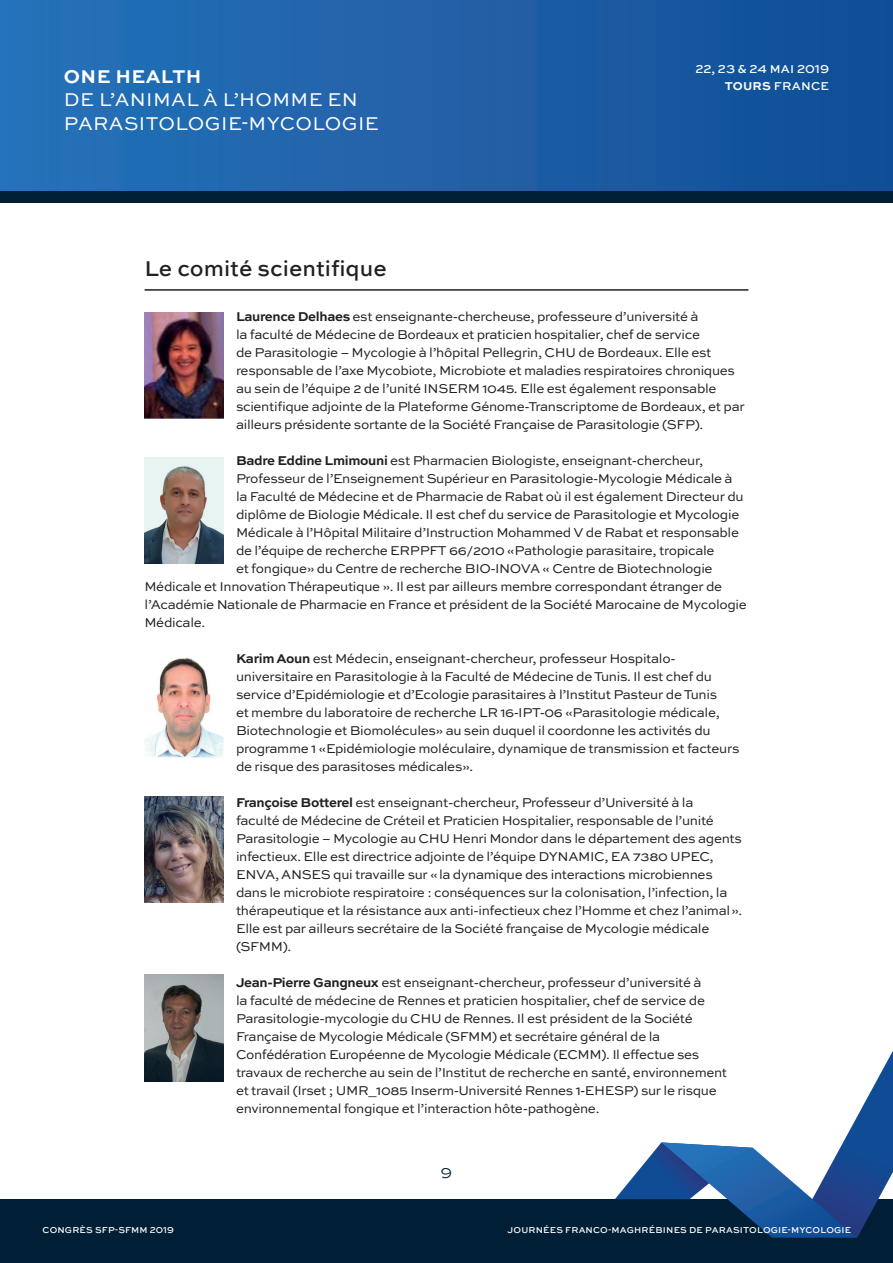
<style>
.page{position:relative;width:893px;height:1263px;background:#fff}
.page>*{position:absolute;margin:0;border:0;box-sizing:border-box;transform-origin:0 0}
.t1{font:500 22.5px "Sweet Sans Pro";color:#231f20}
.t2{font:19.5px/23.4px "Sweet Sans Pro";letter-spacing:.02em;color:#fff}
.t3{font:700 19.5px "Sweet Sans Pro";letter-spacing:.02em;color:#fff}
.t4{font:300 18px "Sweet Sans Pro";color:#002037}
.t5{font:13.5px/18px "Sweet Sans Pro";letter-spacing:-.025em;color:#231f20}
.t6{font:500 12px/16.5px "Sweet Sans Pro";letter-spacing:.02em;color:#fff;text-align:right}
.t7{font:500 9px "Sweet Sans Pro";letter-spacing:.02em;color:#fff}
.s1{font-weight:700}
</style>
<div class="page">
<div style="left:0;top:1199px;width:893px;height:64px;background:#001f36"></div>
<div style="left:0;top:0;width:893px;height:191px;background:linear-gradient(to right,#2873ba,#124d96)"></div>
<svg style="left:615px;top:1051px;width:278px;height:187px"></svg>
<div style="left:0;top:191px;width:893px;height:12px;background:#001f35"></div>
<hr style="left:145px;top:289px;width:603px;height:2px;background:#231f20">
<img style="left:145px;top:457px;width:78px;height:106px">
<img style="left:145px;top:975px;width:78px;height:106px">
<img style="left:145px;top:313px;width:78px;height:106px">
<img style="left:145px;top:796px;width:78px;height:106px">
<img style="left:145px;top:658px;width:78px;height:100px">
<h2 class="t3" style="left:64px;top:62px;width:139px">ONE HEALTH</h2>
<h2 class="t2" style="left:64px;top:87px;width:316px">DE L’ANIMAL À L’HOMME EN<br>PARASITOLOGIE-MYCOLOGIE</h2>
<p class="t6" style="left:695px;top:60px;width:135px">22, 23 &amp; 24 MAI 2019<br><span class="s1">TOURS</span> FRANCE</p>
<h1 class="t1" style="left:145px;top:252px;width:244px">Le comité scientifique</h1>
<p class="t5" style="left:236px;top:307px;width:510px"><span class="s1">Laurence Delhaes</span> est enseignante-chercheuse, professeure d’université à<br>la faculté de Médecine de Bordeaux et praticien hospitalier, chef de service<br>de Parasitologie – Mycologie à l’hôpital Pellegrin, CHU de Bordeaux. Elle est responsable de l’axe Mycobiote, Microbiote et maladies respiratoires chroniques au sein de l’équipe 2 de l’unité INSERM 1045. Elle est également responsable scientifique adjointe de la Plateforme Génome-Transcriptome de Bordeaux, et par ailleurs présidente sortante de la Société Française de Parasitologie (SFP).</p>
<p class="t5" style="left:236px;top:451px;width:469px"><span class="s1">Badre Eddine Lmimouni</span> est Pharmacien Biologiste, enseignant-chercheur,</p>
<p class="t5" style="left:236px;top:469px;width:498px">Professeur de l’Enseignement Supérieur en Parasitologie-Mycologie Médicale à</p>
<p class="t5" style="left:236px;top:487px;width:509px">la Faculté de Médecine et de Pharmacie de Rabat où il est également Directeur du</p>
<p class="t5" style="left:236px;top:505px;width:505px">diplôme de Biologie Médicale. Il est chef du service de Parasitologie et Mycologie</p>
<p class="t5" style="left:236px;top:523px;width:504px">Médicale à l’Hôpital Militaire d’Instruction Mohammed V de Rabat et responsable</p>
<p class="t5" style="left:236px;top:541px;width:480px">de l’équipe de recherche ERPPFT 66/2010 «Pathologie parasitaire, tropicale</p>
<p class="t5" style="left:236px;top:559px;width:478px">et fongique» du Centre de recherche BIO-INOVA « Centre de Biotechnologie</p>
<p class="t5" style="left:145px;top:577px;width:579px">Médicale et Innovation Thérapeutique ». Il est par ailleurs membre correspondant étranger de</p>
<p class="t5" style="left:145px;top:595px;width:604px">l’Académie Nationale de Pharmacie en France et président de la Société Marocaine de Mycologie</p>
<p class="t5" style="left:145px;top:613px;width:62px">Médicale.</p>
<p class="t5" style="left:236px;top:649px;width:505px"><span class="s1">Karim Aoun</span> est Médecin, enseignant-chercheur, professeur Hospitalo&shy;universitaire en Parasitologie à la Faculté de Médecine de Tunis. Il est chef du service d’Epidémiologie et d’Ecologie parasitaires à l’Institut Pasteur de Tunis<br>et membre du laboratoire de recherche LR 16-IPT-06 «Parasitologie médicale, Biotechnologie et Biomolécules» au sein duquel il coordonne les activités du programme 1 «Epidémiologie moléculaire, dynamique de transmission et facteurs de risque des parasitoses médicales».</p>
<p class="t5" style="left:236px;top:793px;width:508px"><span class="s1">Françoise Botterel</span> est enseignant-chercheur, Professeur d’Université à la<br>faculté de Médecine de Créteil et Praticien Hospitalier, responsable de l’unité Parasitologie – Mycologie au CHU Henri Mondor dans le département des agents infectieux. Elle est directrice adjointe de l’équipe DYNAMIC, EA 7380 UPEC, ENVA, ANSES qui travaille sur «la dynamique des interactions microbiennes dans le microbiote respiratoire : conséquences sur la colonisation, l’infection, la thérapeutique et la résistance aux anti-infectieux chez l’Homme et chez l’animal».<br>Elle est par ailleurs secrétaire de la Société française de Mycologie médicale (SFMM).</p>
<p class="t5" style="left:236px;top:973px;width:493px"><span class="s1">Jean-Pierre Gangneux</span> est enseignant-chercheur, professeur d’université à<br>la faculté de médecine de Rennes et praticien hospitalier, chef de service de Parasitologie-mycologie du CHU de Rennes. Il est président de la Société Française de Mycologie Médicale (SFMM) et secrétaire général de la Confédération Européenne de Mycologie Médicale (ECMM). Il effectue ses travaux de recherche au sein de l’Institut de recherche en santé, environnement et travail (Irset ; UMR_1085 Inserm-Université Rennes 1-EHESP) sur le risque environnemental fongique et l’interaction hôte-pathogène.</p>
<h3 class="t4" style="left:441px;top:1159px;width:13px">9</h3>
<p class="t7" style="left:43px;top:1223px;width:133px">CONGRÈS SFP-SFMM 2019</p>
<p class="t7" style="left:507px;top:1223px;width:345px">JOURNÉES FRANCO-MAGHRÉBINES DE PARASITOLOGIE-MYCOLOGIE</p>
</div>
